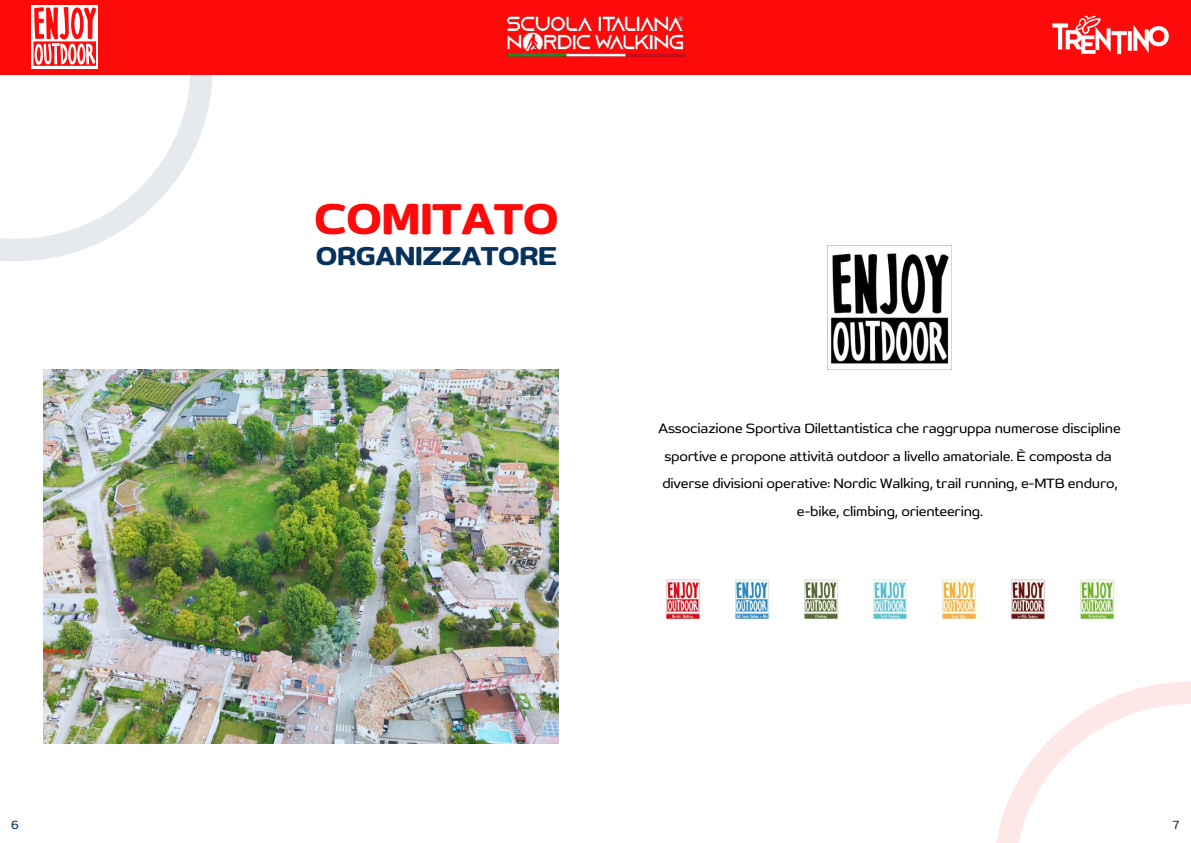
<style>
.page{position:relative;width:1191px;height:843px;background:#fff}
.page>*{position:absolute;margin:0;border:0;box-sizing:border-box;transform-origin:0 0}
.t1{font:47.4px "Dumondi Bo SE";letter-spacing:-.015em;color:#fd0b0b}
.t2{font:28.4px "Dumondi Bo SE";letter-spacing:-.015em;color:#08325c}
.t3{font:14.8px/27.8px "Dumondi Re SE";letter-spacing:-.015em;color:#000}
.t4{font:13px "Dumondi Re SE";color:#08325c}
</style>
<div class="page">
<svg style="left:0;top:74px;width:212px;height:187px"></svg>
<div style="left:0;top:0;width:1190px;height:74px;background:#fd0b0b"></div>
<div style="left:31px;top:5px;width:67px;height:63px;background:#fff"></div>
<svg style="left:33px;top:7px;width:63px;height:59px"></svg>
<img style="left:1052px;top:15px;width:117px;height:40px">
<img style="left:827px;top:245px;width:124px;height:124px">
<img style="left:44px;top:369px;width:514px;height:374px">
<svg style="left:996px;top:681px;width:194px;height:161px"></svg>
<img style="left:665px;top:579px;width:450px;height:41px">
<img style="left:506px;top:16px;width:179px;height:41px">
<h1 class="t1" style="left:314px;top:190px;width:246px">COMITATO</h1>
<h2 class="t2" style="left:316px;top:238px;width:243px">ORGANIZZATORE</h2>
<p class="t3" style="left:658px;top:413px;width:463px">Associazione Sportiva Dilettantistica che raggruppa numerose discipline sportive e propone attività outdoor a livello amatoriale. È composta da diverse divisioni operative: Nordic Walking, trail running, e-MTB enduro,</p>
<p class="t3" style="left:796px;top:497px;width:187px">e-bike, climbing, orienteering.</p>
<p class="t4" style="left:11px;top:816px;width:9px">6</p>
<p class="t4" style="left:1172px;top:816px;width:8px">7</p>
</div>
